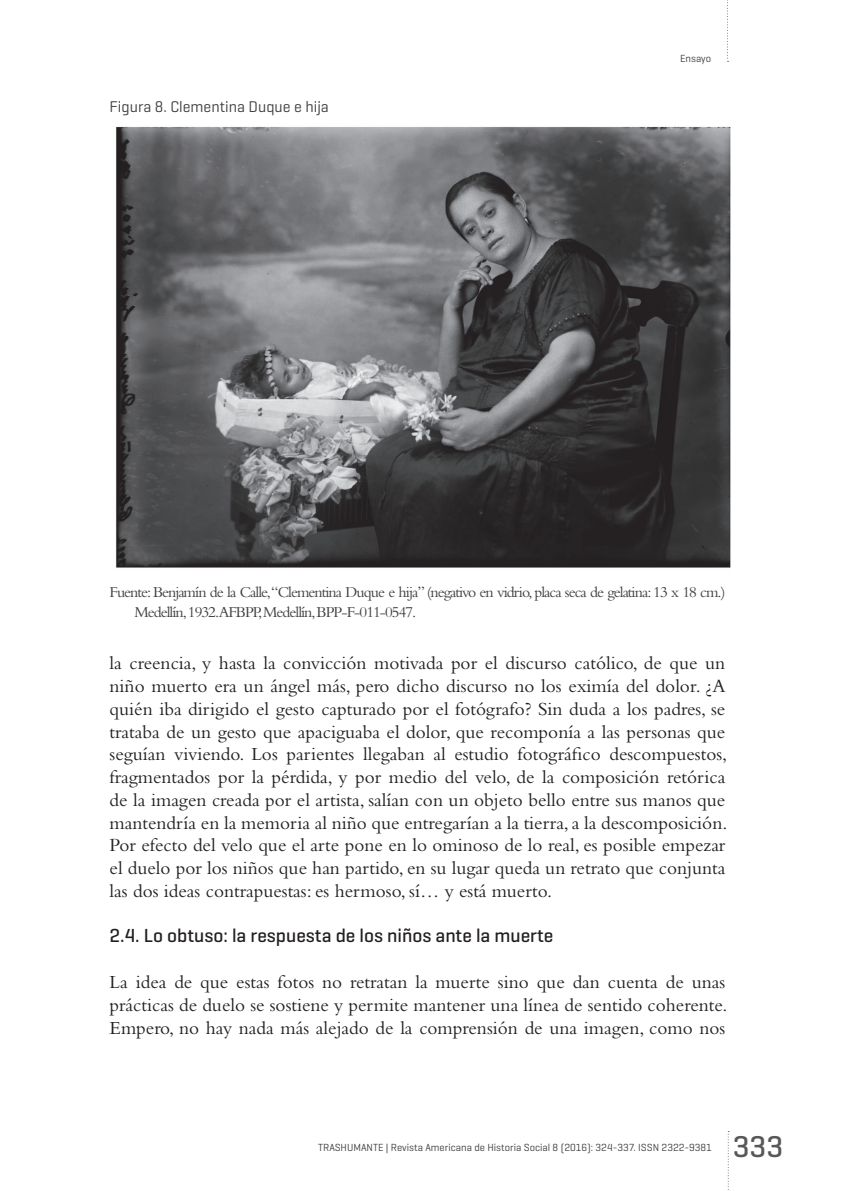
<style>
.page{position:relative;width:843px;height:1191px;background:#fff}
.page>*{position:absolute;margin:0;border:0;box-sizing:border-box;transform-origin:0 0}
.t1{font:500 30.62px "Geogrotesque";color:#57585a}
.t2{font:19.25px/22.8px "Bembo Std";color:#231f20;text-align:justify}
.t3{font:500 19.25px "Geogrotesque";color:#231f20}
.t4{font:15.75px/19.2px "Bembo Std";letter-spacing:-.06em;color:#3e3e3f}
.t5{font:15.75px "Geogrotesque";color:#3e3e3f}
.t6{font:10.5px "Geogrotesque";color:#3e3e3f}
</style>
<div class="page">
<svg style="left:727px;top:1131px;width:1px;height:59px"></svg>
<svg style="left:727px;top:0;width:1px;height:62px"></svg>
<img style="left:116px;top:126px;width:615px;height:442px">
<p class="t5" style="left:109px;top:97px;width:221px">Figura 8. Clementina Duque e hija</p>
<p class="t6" style="left:679px;top:52px;width:33px">Ensayo</p>
<p class="t4" style="left:134px;top:582px;width:592px;text-indent:-25px">Fuente: Benjamín de la Calle,“Clementina Duque e hija” (negativo en vidrio, placa seca de gelatina: 13 x 18 cm.)<br>Medellín,1932.AFBPP,Medellín,BPP-F-011-0547.</p>
<p class="t2" style="left:109px;top:651px;width:619px">la creencia, y hasta la convicción motivada por el discurso católico, de que un niño muerto era un ángel más, pero dicho discurso no los eximía del dolor. ¿A quién iba dirigido el gesto capturado por el fotógrafo? Sin duda a los padres, se trataba de un gesto que apaciguaba el dolor, que recomponía a las personas que seguían viviendo. Los parientes llegaban al estudio fotográfico descompuestos, fragmentados por la pérdida, y por medio del velo, de la composición retórica de la imagen creada por el artista, salían con un objeto bello entre sus manos que mantendría en la memoria al niño que entregarían a la tierra, a la descomposición.<br>Por efecto del velo que el arte pone en lo ominoso de lo real, es posible empezar el duelo por los niños que han partido, en su lugar queda un retrato que conjunta las dos ideas contrapuestas: es hermoso, sí… y está muerto.</p>
<p class="t3" style="left:109px;top:923px;width:445px">2.4. Lo obtuso: la respuesta de los niños ante la muerte</p>
<p class="t2" style="left:109px;top:970px;width:619px">La idea de que estas fotos no retratan la muerte sino que dan cuenta de unas prácticas de duelo se sostiene y permite mantener una línea de sentido coherente.<br>Empero, no hay nada más alejado de la comprensión de una imagen, como nos</p>
<p class="t6" style="left:318px;top:1140px;width:395px">TRASHUMANTE | Revista Americana de Historia Social 8 (2016): 324-337. ISSN 2322-9381</p>
<h1 class="t1" style="left:732px;top:1126px;width:52px">333</h1>
</div>
